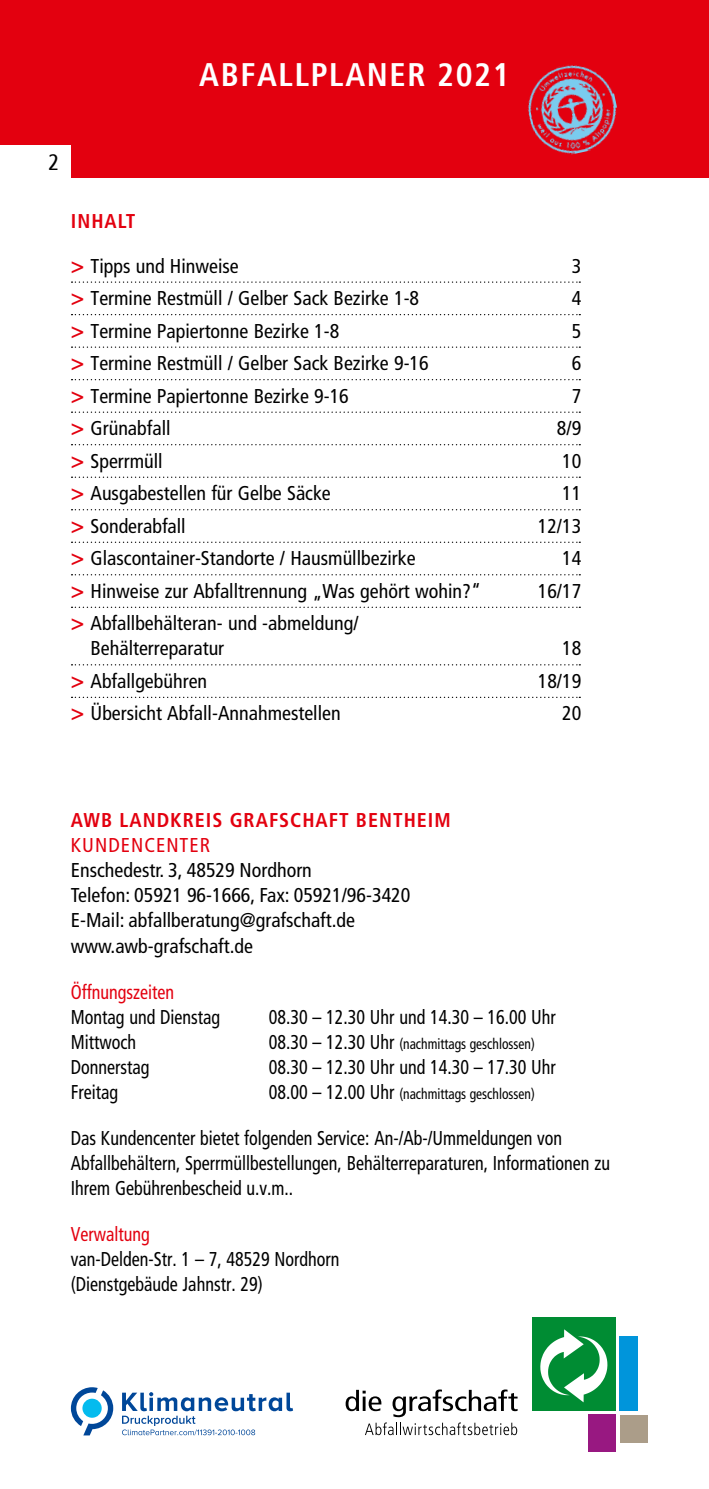
<style>
.page{position:relative;width:709px;height:1489px;background:#fff}
.page>*{position:absolute;margin:0;border:0;box-sizing:border-box;transform-origin:0 0}
.t1{font:700 condensed 32.5px "Frutiger";letter-spacing:.05em;color:#fff}
.t2{font:condensed 22.5px "Frutiger";color:#000}
.t3{font:condensed 20px/25px "Frutiger LT Std";color:#000}
.t4{font:condensed 20px/25px "Frutiger LT Std";color:#000;scale:.9 1}
.t5{font:700 condensed 20px "Frutiger LT Std";letter-spacing:.05em;color:#e3000f}
.t6{font:condensed 20px "Frutiger LT Std";color:#e3000f;scale:.9 1}
.t7{font:condensed 20px "Frutiger LT Std";letter-spacing:.05em;color:#e3000f}
.t8{font:condensed 20px "Frutiger LT Std";letter-spacing:.05em;color:#e3000f;scale:.9 1}
.t9{font:condensed 15px "Frutiger LT Std";color:#000;scale:.9 1}
.s1{font-weight:700;font-size:22.5px;color:#e3000f}
.s2{font-size:20px}
</style>
<div class="page">
<div style="left:0;top:0;width:709px;height:177px;background:#e3000f"></div>
<img style="left:527px;top:65px;width:90px;height:90px">
<svg style="left:71px;top:281px;width:509px;height:2px"></svg>
<svg style="left:71px;top:314px;width:509px;height:1px"></svg>
<svg style="left:71px;top:346px;width:509px;height:2px"></svg>
<svg style="left:71px;top:379px;width:509px;height:1px"></svg>
<svg style="left:71px;top:411px;width:509px;height:2px"></svg>
<svg style="left:71px;top:444px;width:509px;height:1px"></svg>
<svg style="left:71px;top:476px;width:509px;height:2px"></svg>
<svg style="left:71px;top:509px;width:509px;height:1px"></svg>
<svg style="left:71px;top:541px;width:509px;height:2px"></svg>
<svg style="left:71px;top:574px;width:509px;height:1px"></svg>
<svg style="left:71px;top:606px;width:509px;height:2px"></svg>
<svg style="left:71px;top:664px;width:509px;height:1px"></svg>
<svg style="left:71px;top:696px;width:509px;height:2px"></svg>
<div style="left:619px;top:1336px;width:19px;height:74px;background:#0095db"></div>
<div style="left:619px;top:1414px;width:28px;height:28px;background:#ab9d89"></div>
<div style="left:532px;top:1317px;width:84px;height:93px;background:#008c33"></div>
<div style="left:588px;top:1414px;width:28px;height:37px;background:#981881"></div>
<svg style="left:345px;top:1389px;width:36px;height:21px"></svg>
<svg style="left:392px;top:1389px;width:125px;height:27px"></svg>
<svg style="left:365px;top:1422px;width:152px;height:12px"></svg>
<svg style="left:540px;top:1329px;width:67px;height:73px"></svg>
<svg style="left:71px;top:1387px;width:42px;height:48px"></svg>
<svg style="left:122px;top:1392px;width:171px;height:43px"></svg>
<div style="left:0;top:145px;width:71px;height:33px;background:#fff"></div>
<h1 class="t1" style="left:199px;top:60px;width:312px">ABFALLPLANER 2021</h1>
<p class="t2" style="left:48px;top:153px;width:12px">2</p>
<p class="t5" style="left:71px;top:209px;width:66px">INHALT</p>
<p class="t3" style="left:71px;top:253px;width:169px"><span class="s1">&gt;</span> Tipps und Hinweise</p>
<p class="t3" style="left:572px;top:253px;width:11px">3</p>
<p class="t3" style="left:71px;top:286px;width:350px"><span class="s1">&gt;</span> Termine Restmüll / Gelber Sack Bezirke 1-8</p>
<p class="t3" style="left:572px;top:286px;width:11px">4</p>
<p class="t3" style="left:71px;top:318px;width:270px"><span class="s1">&gt;</span> Termine Papiertonne Bezirke 1-8</p>
<p class="t3" style="left:572px;top:318px;width:11px">5</p>
<p class="t3" style="left:71px;top:351px;width:359px"><span class="s1">&gt;</span> Termine Restmüll / Gelber Sack Bezirke 9-16</p>
<p class="t3" style="left:572px;top:351px;width:11px">6</p>
<p class="t3" style="left:71px;top:383px;width:279px"><span class="s1">&gt;</span> Termine Papiertonne Bezirke 9-16</p>
<p class="t3" style="left:572px;top:383px;width:11px">7</p>
<p class="t3" style="left:71px;top:416px;width:101px"><span class="s1">&gt;</span> Grünabfall</p>
<p class="t3" style="left:557px;top:416px;width:26px">8/9</p>
<p class="t3" style="left:71px;top:448px;width:93px"><span class="s1">&gt;</span> Sperrmüll</p>
<p class="t3" style="left:562px;top:448px;width:21px">10</p>
<p class="t3" style="left:71px;top:481px;width:261px"><span class="s1">&gt;</span> Ausgabestellen für Gelbe Säcke</p>
<p class="t3" style="left:562px;top:481px;width:21px">11</p>
<p class="t3" style="left:71px;top:513px;width:116px"><span class="s1">&gt;</span> Sonderabfall</p>
<p class="t3" style="left:538px;top:513px;width:45px">12/13</p>
<p class="t3" style="left:71px;top:546px;width:346px"><span class="s1">&gt;</span> Glascontainer-Standorte / Hausmüllbezirke</p>
<p class="t3" style="left:562px;top:546px;width:21px">14</p>
<p class="t3" style="left:71px;top:578px;width:412px"><span class="s1">&gt;</span> Hinweise zur Abfalltrennung „Was gehört wohin?“</p>
<p class="t3" style="left:538px;top:578px;width:45px">16/17</p>
<p class="t3" style="left:90px;top:611px;width:269px;text-indent:-20px"><span class="s1">&gt;</span> Abfallbehälteran- und -abmeldung/<br>Behälterreparatur</p>
<p class="t3" style="left:562px;top:636px;width:21px">18</p>
<p class="t3" style="left:71px;top:668px;width:138px"><span class="s1">&gt;</span> Abfallgebühren</p>
<p class="t3" style="left:538px;top:668px;width:45px">18/19</p>
<p class="t3" style="left:71px;top:701px;width:271px"><span class="s1">&gt;</span> Übersicht Abfall-Annahmestellen</p>
<p class="t3" style="left:562px;top:701px;width:21px">20</p>
<p class="t5" style="left:71px;top:808px;width:381px">AWB LANDKREIS GRAFSCHAFT BENTHEIM</p>
<p class="t7" style="left:71px;top:833px;width:141px">Kundencenter</p>
<p class="t3" style="left:71px;top:858px;width:341px">Enschedestr. 3, 48529 Nordhorn<br>Telefon: 05921 96-1666, Fax: 05921/96-3420<br>E-Mail: abfallberatung@grafschaft.de www.awb-grafschaft.de</p>
<p class="t6" style="left:71px;top:980px;width:116px">Öffnungszeiten</p>
<p class="t4" style="left:71px;top:1004px;width:167px">Montag und Dienstag</p>
<p class="t4" style="left:269px;top:1004px;width:320px">08.30 – 12.30 Uhr und 14.30 – 16.00 Uhr</p>
<p class="t4" style="left:71px;top:1029px;width:74px">Mittwoch</p>
<p class="t9" style="left:269px;top:1034px;width:297px"><span class="s2">08.30 – 12.30 Uhr</span> (nachmittags geschlossen)</p>
<p class="t4" style="left:71px;top:1054px;width:89px">Donnerstag</p>
<p class="t4" style="left:269px;top:1054px;width:320px">08.30 – 12.30 Uhr und 14.30 – 17.30 Uhr</p>
<p class="t4" style="left:71px;top:1079px;width:54px">Freitag</p>
<p class="t9" style="left:269px;top:1084px;width:297px"><span class="s2">08.00 – 12.00 Uhr</span> (nachmittags geschlossen)</p>
<p class="t4" style="left:71px;top:1125px;width:600px">Das Kundencenter bietet folgenden Service: An-/Ab-/Ummeldungen von<br>Abfallbehältern, Sperrmüllbestellungen, Behälterreparaturen, Informationen zu<br>Ihrem Gebührenbescheid u.v.m..</p>
<p class="t8" style="left:71px;top:1222px;width:89px">Verwaltung</p>
<p class="t4" style="left:71px;top:1246px;width:300px">van-Delden-Str. 1 – 7, 48529 Nordhorn (Dienstgebäude Jahnstr. 29)</p>
</div>
